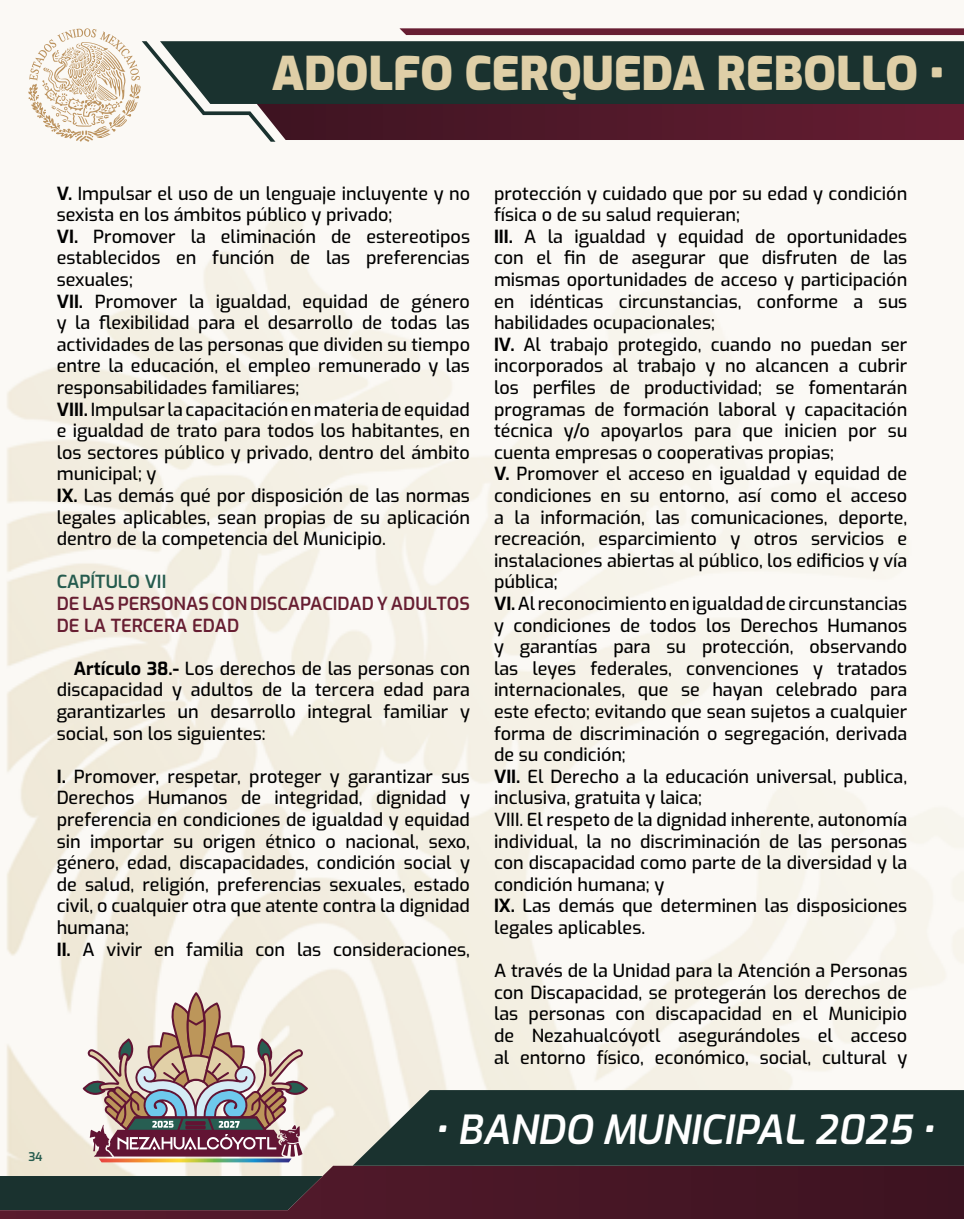
<style>
.page{position:relative;width:964px;height:1219px;background:#fff}
.page>*{position:absolute;margin:0;border:0;box-sizing:border-box;transform-origin:0 0}
.t1{font:900 46.2px "Exo";color:#dfcfa7}
.t2{font:italic 600 40px "Exo";color:#fff}
.t3{font:500 18px/21.6px "Exo";color:#000}
.t4{font:600 18px/21.6px "Exo";color:#671e32}
.t5{font:600 18px "Exo";color:#255b4e}
.t6{font:600 12px "Exo";color:#255b4e}
.s1{font-weight:700}
</style>
<div class="page">
<img style="left:4px;top:210px;width:960px;height:956px">
<svg style="left:0;top:1166px;width:353px;height:53px"></svg>
<svg style="left:353px;top:1090px;width:611px;height:129px"></svg>
<svg style="left:28px;top:28px;width:936px;height:114px"></svg>
<svg style="left:83px;top:992px;width:225px;height:170px"></svg>
<h1 class="t1" style="left:272px;top:38px;width:673px">ADOLFO CERQUEDA REBOLLO •</h1>
<p class="t3" style="left:57px;top:181px;width:415px"><span class="s1">V.</span> Impulsar el uso de un lenguaje incluyente y no sexista en los ámbitos público y privado;<br><span class="s1">VI.</span> Promover la eliminación de estereotipos establecidos en función de las preferencias sexuales;<br><span class="s1">VII.</span> Promover la igualdad, equidad de género y la flexibilidad para el desarrollo de todas las actividades de las personas que dividen su tiempo entre la educación, el empleo remunerado y las responsabilidades familiares;<br><span class="s1">VIII.</span> Impulsar la capacitación en materia de equidad e igualdad de trato para todos los habitantes, en los sectores público y privado, dentro del ámbito municipal; y<br><span class="s1">IX.</span> Las demás qué por disposición de las normas legales aplicables, sean propias de su aplicación dentro de la competencia del Municipio.</p>
<p class="t5" style="left:57px;top:568px;width:111px">CAPÍTULO VII</p>
<p class="t4" style="left:57px;top:591px;width:415px">DE LAS PERSONAS CON DISCAPACIDAD Y ADULTOS<br>DE LA TERCERA EDAD</p>
<p class="t3" style="left:57px;top:656px;width:415px;text-align:justify;text-indent:17px"><span class="s1">Artículo 38.-</span> Los derechos de las personas con discapacidad y adultos de la tercera edad para garantizarles un desarrollo integral familiar y social, son los siguientes:</p>
<p class="t3" style="left:57px;top:764px;width:415px"><span class="s1">I.</span> Promover, respetar, proteger y garantizar sus Derechos Humanos de integridad, dignidad y preferencia en condiciones de igualdad y equidad sin importar su origen étnico o nacional, sexo, género, edad, discapacidades, condición social y de salud, religión, preferencias sexuales, estado civil, o cualquier otra que atente contra la dignidad humana;<br><span class="s1">II.</span> A vivir en familia con las consideraciones,</p>
<p class="t3" style="left:494px;top:181px;width:415px">protección y cuidado que por su edad y condición física o de su salud requieran;<br><span class="s1">III.</span> A la igualdad y equidad de oportunidades con el fin de asegurar que disfruten de las mismas oportunidades de acceso y participación en idénticas circunstancias, conforme a sus habilidades ocupacionales;<br><span class="s1">IV.</span> Al trabajo protegido, cuando no puedan ser incorporados al trabajo y no alcancen a cubrir los perfiles de productividad; se fomentarán programas de formación laboral y capacitación técnica y/o apoyarlos para que inicien por su cuenta empresas o cooperativas propias;<br><span class="s1">V.</span> Promover el acceso en igualdad y equidad de condiciones en su entorno, así como el acceso a la información, las comunicaciones, deporte, recreación, esparcimiento y otros servicios e instalaciones abiertas al público, los edificios y vía pública;<br><span class="s1">VI.</span> Al reconocimiento en igualdad de circunstancias y condiciones de todos los Derechos Humanos y garantías para su protección, observando las leyes federales, convenciones y tratados internacionales, que se hayan celebrado para este efecto; evitando que sean sujetos a cualquier forma de discriminación o segregación, derivada de su condición;<br><span class="s1">VII.</span> El Derecho a la educación universal, publica, inclusiva, gratuita y laica;<br>VIII. El respeto de la dignidad inherente, autonomía individual, la no discriminación de las personas con discapacidad como parte de la diversidad y la condición humana; y<br><span class="s1">IX.</span> Las demás que determinen las disposiciones legales aplicables.</p>
<p class="t3" style="left:494px;top:959px;width:415px;text-align:justify">A través de la Unidad para la Atención a Personas con Discapacidad, se protegerán los derechos de las personas con discapacidad en el Municipio de Nezahualcóyotl asegurándoles el acceso al entorno físico, económico, social, cultural y</p>
<p class="t6" style="left:28px;top:1147px;width:16px">34</p>
<h2 class="t2" style="left:435px;top:1100px;width:501px">• BANDO MUNICIPAL 2025 •</h2>
</div>
